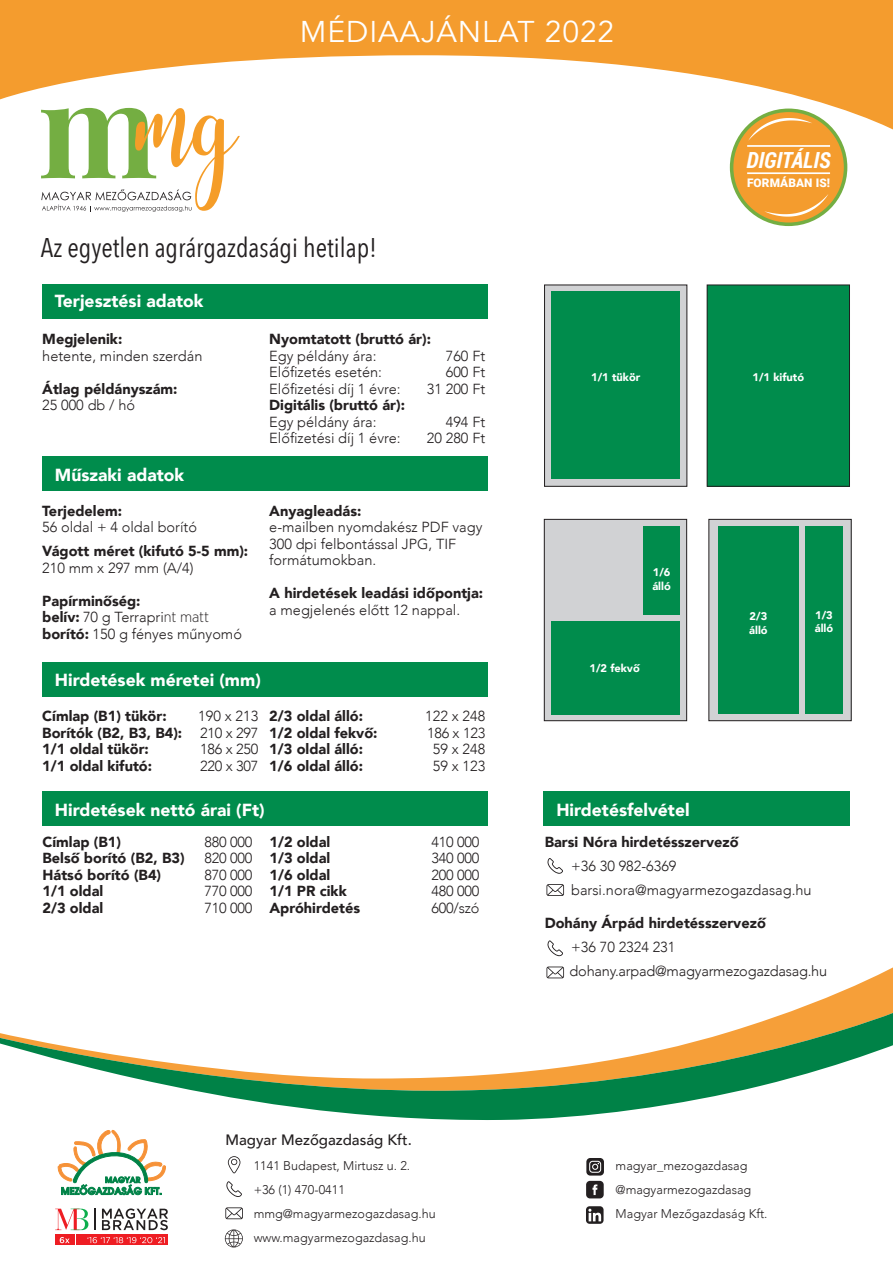
<style>
.page{position:relative;width:893px;height:1263px;background:#fff}
.page>*{position:absolute;margin:0;border:0;box-sizing:border-box;transform-origin:0 0}
.t1{font:30px "Avenir";letter-spacing:.03em;color:#fff}
.t2{font:27px "Avenir Next Condensed";color:#231f20}
.t3{font:italic 700 22.2px "Roboto Condensed";color:#fff}
.t4{font:900 17.4px "Avenir";color:#fff}
.t5{font:500 15px "Avenir";color:#231f20}
.t6{font:300 14.55px/16.5px "Avenir";color:#231f20}
.t7{font:900 14.55px/16.5px "Avenir";color:#231f20;text-align:justify}
.t8{font:300 12.6px/24px "Avenir";color:#231f20}
.t9{font:900 11.85px "Roboto";letter-spacing:.01em;color:#fff}
.t10{font:900 11.1px/13.5px "Avenir";color:#fff}
.s1{font-weight:900}
.s2{font-family:"Gotham Narrow"}
.s3{font-weight:300}
</style>
<div class="page">
<svg style="left:0;top:0;width:893px;height:141px;fill:#f49c2e"></svg>
<svg style="left:547px;top:956px;width:346px;height:49px"></svg>
<svg style="left:0;top:1005px;width:893px;height:115px"></svg>
<svg style="left:41px;top:108px;width:199px;height:104px"></svg>
<div style="left:43px;top:457px;width:445px;height:34px;background:#008c4c"></div>
<div style="left:43px;top:662px;width:445px;height:34px;background:#008c4c"></div>
<div style="left:43px;top:792px;width:445px;height:34px;background:#008c4c"></div>
<div style="left:43px;top:285px;width:445px;height:34px;background:#008c4c"></div>
<div style="left:544px;top:792px;width:306px;height:34px;background:#008c4c"></div>
<div style="left:544px;top:519px;width:143px;height:202px;background:#d1d2d4"></div>
<div style="left:544px;top:519px;width:143px;height:202px;border:1px solid #231f20"></div>
<div style="left:551px;top:621px;width:129px;height:94px;background:#008c4c"></div>
<div style="left:709px;top:519px;width:142px;height:202px;background:#d1d2d4"></div>
<div style="left:709px;top:519px;width:142px;height:202px;border:1px solid #231f20"></div>
<div style="left:805px;top:526px;width:38px;height:187px;background:#008c4c"></div>
<div style="left:718px;top:526px;width:81px;height:188px;background:#008c4c"></div>
<div style="left:544px;top:285px;width:143px;height:201px;background:#d1d2d4"></div>
<div style="left:551px;top:292px;width:129px;height:187px;background:#008c4c"></div>
<div style="left:707px;top:285px;width:142px;height:201px;background:#008c4c"></div>
<div style="left:707px;top:285px;width:143px;height:201px;border:1px solid #231f20"></div>
<svg style="left:547px;top:858px;width:16px;height:16px"></svg>
<svg style="left:547px;top:940px;width:16px;height:16px"></svg>
<svg style="left:546px;top:884px;width:18px;height:12px"></svg>
<svg style="left:546px;top:966px;width:18px;height:12px"></svg>
<div style="left:730px;top:109px;width:117px;height:117px;background:#74ae42;border-radius:50%"></div>
<div style="left:733px;top:112px;width:111px;height:110px;background:#f49c2e;border-radius:50%"></div>
<hr style="left:747px;top:145px;width:83px;height:2px;background:#fff">
<hr style="left:747px;top:172px;width:83px;height:2px;background:#fff">
<svg style="left:748px;top:118px;width:64px;height:23px"></svg>
<svg style="left:765px;top:194px;width:63px;height:23px"></svg>
<div style="left:643px;top:526px;width:37px;height:89px;background:#008c4c"></div>
<svg style="left:228px;top:1156px;width:12px;height:17px"></svg>
<svg style="left:586px;top:1158px;width:18px;height:17px"></svg>
<svg style="left:589px;top:1161px;width:12px;height:12px"></svg>
<svg style="left:226px;top:1181px;width:16px;height:16px"></svg>
<div style="left:586px;top:1181px;width:18px;height:17px;background:#231f20;border-radius:4px"></div>
<svg style="left:592px;top:1184px;width:5px;height:11px"></svg>
<svg style="left:225px;top:1207px;width:18px;height:12px"></svg>
<svg style="left:586px;top:1206px;width:18px;height:18px"></svg>
<svg style="left:588px;top:1209px;width:13px;height:12px"></svg>
<svg style="left:225px;top:1229px;width:18px;height:18px"></svg>
<svg style="left:58px;top:1130px;width:108px;height:65px"></svg>
<svg style="left:76px;top:1243px;width:92px;height:2px"></svg>
<svg style="left:55px;top:1243px;width:19px;height:2px"></svg>
<svg style="left:55px;top:1208px;width:113px;height:35px"></svg>
<h1 class="t1" style="left:300px;top:14px;width:316px">MÉDIAAJÁNLAT 2022</h1>
<h2 class="t2" style="left:41px;top:225px;width:338px">Az egyetlen agrárgazdasági hetilap!</h2>
<p class="t4" style="left:55px;top:286px;width:150px">Terjesztési adatok</p>
<h3 class="t3" style="left:746px;top:144px;width:85px">DIGITÁLIS</h3>
<p class="t9" style="left:747px;top:175px;width:85px">FORMÁBAN IS!</p>
<p class="t7" style="left:42px;top:330px;width:82px">Megjelenik:</p>
<p class="t6" style="left:42px;top:347px;width:162px">hetente, minden szerdán</p>
<p class="t7" style="left:42px;top:380px;width:137px">Átlag példányszám:</p>
<p class="t6" style="left:42px;top:397px;width:94px">25 000 db / hó</p>
<p class="t4" style="left:55px;top:460px;width:131px">Műszaki adatok</p>
<p class="t7" style="left:42px;top:502px;width:81px">Terjedelem:</p>
<p class="t6" style="left:42px;top:519px;width:156px">56 oldal + 4 oldal borító</p>
<p class="t7" style="left:42px;top:543px;width:208px">Vágott méret (kifutó 5-5 mm):</p>
<p class="t6" style="left:42px;top:560px;width:153px">210 mm x 297 mm (A/4)</p>
<p class="t6" style="left:42px;top:593px;width:201px"><span class="s1">Papírminőség:<br>belív:</span> 70 g Terrapri<span class="s2">nt matt </span><span class="s1">borító:</span> 150 g fényes műnyomó</p>
<p class="t7" style="left:269px;top:330px;width:163px">Nyomtatott (bruttó ár):</p>
<p class="t6" style="left:269px;top:347px;width:109px">Egy példány ára:</p>
<p class="t6" style="left:446px;top:347px;width:41px">760 Ft</p>
<p class="t6" style="left:269px;top:364px;width:114px">Előfizetés esetén:</p>
<p class="t6" style="left:446px;top:364px;width:41px">600 Ft</p>
<p class="t6" style="left:269px;top:380px;width:133px">Előfizetési díj 1 évre:</p>
<p class="t6" style="left:427px;top:380px;width:60px">31 200 Ft</p>
<p class="t7" style="left:269px;top:396px;width:137px">Digitális (bruttó ár):</p>
<p class="t6" style="left:269px;top:413px;width:109px">Egy példány ára:</p>
<p class="t6" style="left:446px;top:413px;width:41px">494 Ft</p>
<p class="t6" style="left:269px;top:430px;width:133px">Előfizetési díj 1 évre:</p>
<p class="t6" style="left:427px;top:430px;width:60px">20 280 Ft</p>
<p class="t7" style="left:269px;top:502px;width:94px">Anyagleadás:</p>
<p class="t6" style="left:269px;top:519px;width:215px">e-mailben nyomdakész PDF vagy<br>300 dpi felbontással JPG, TIF formátumokban.</p>
<p class="t7" style="left:269px;top:585px;width:215px">A hirdetések leadási időpontja:</p>
<p class="t6" style="left:269px;top:602px;width:192px">a megjelenés előtt 12 nappal.</p>
<p class="t4" style="left:55px;top:665px;width:207px">Hirdetések méretei (mm)</p>
<p class="t7" style="left:42px;top:708px;width:126px">Címlap (B1) tükör:</p>
<p class="t7" style="left:42px;top:708px;width:218px;text-indent:156px"><span class="s3">190 x 213<br></span>Borítók (B2, B3, B4): <span class="s3">210 x 297<br></span>1/1 oldal tükör:</p>
<p class="t6" style="left:200px;top:741px;width:60px">186 x 250</p>
<p class="t7" style="left:42px;top:757px;width:111px">1/1 oldal kifutó:</p>
<p class="t6" style="left:200px;top:757px;width:60px">220 x 307</p>
<p class="t7" style="left:269px;top:708px;width:95px">2/3 oldal álló:</p>
<p class="t6" style="left:425px;top:708px;width:61px">122 x 248</p>
<p class="t7" style="left:269px;top:724px;width:110px">1/2 oldal fekvő:</p>
<p class="t6" style="left:427px;top:724px;width:60px">186 x 123</p>
<p class="t7" style="left:269px;top:741px;width:95px">1/3 oldal álló:</p>
<p class="t6" style="left:433px;top:741px;width:54px">59 x 248</p>
<p class="t7" style="left:269px;top:757px;width:95px">1/6 oldal álló:</p>
<p class="t6" style="left:433px;top:757px;width:54px">59 x 123</p>
<p class="t10" style="left:591px;top:370px;width:51px">1/1 tükör</p>
<p class="t10" style="left:752px;top:370px;width:53px">1/1 kifutó</p>
<p class="t10" style="left:652px;top:565px;width:20px">1/6 álló</p>
<p class="t10" style="left:589px;top:661px;width:52px">1/2 fekvő</p>
<p class="t10" style="left:749px;top:609px;width:20px">2/3 álló</p>
<p class="t10" style="left:815px;top:608px;width:20px">1/3 álló</p>
<p class="t4" style="left:55px;top:795px;width:211px">Hirdetések nettó árai (Ft)</p>
<p class="t4" style="left:556px;top:795px;width:135px">Hirdetésfelvétel</p>
<p class="t7" style="left:42px;top:833px;width:80px">Címlap (B1)</p>
<p class="t6" style="left:204px;top:833px;width:49px">880 000</p>
<p class="t7" style="left:42px;top:849px;width:144px">Belső borító (B2, B3)</p>
<p class="t6" style="left:204px;top:850px;width:49px">820 000</p>
<p class="t7" style="left:42px;top:866px;width:120px">Hátsó borító (B4)</p>
<p class="t6" style="left:204px;top:866px;width:49px">870 000</p>
<p class="t7" style="left:42px;top:882px;width:62px">1/1 oldal</p>
<p class="t6" style="left:204px;top:883px;width:49px">770 000</p>
<p class="t7" style="left:42px;top:899px;width:62px">2/3 oldal</p>
<p class="t6" style="left:204px;top:899px;width:49px">710 000</p>
<p class="t7" style="left:269px;top:833px;width:62px">1/2 oldal</p>
<p class="t6" style="left:431px;top:833px;width:49px">410 000</p>
<p class="t7" style="left:269px;top:849px;width:62px">1/3 oldal</p>
<p class="t6" style="left:431px;top:850px;width:49px">340 000</p>
<p class="t7" style="left:269px;top:866px;width:62px">1/6 oldal</p>
<p class="t6" style="left:431px;top:866px;width:49px">200 000</p>
<p class="t7" style="left:269px;top:882px;width:79px">1/1 PR cikk</p>
<p class="t6" style="left:431px;top:883px;width:49px">480 000</p>
<p class="t7" style="left:269px;top:899px;width:92px">Apróhirdetés</p>
<p class="t6" style="left:431px;top:899px;width:49px">600/szó</p>
<p class="t5" style="left:226px;top:1126px;width:188px">Magyar Mezőgazdaság Kft.</p>
<p class="t7" style="left:545px;top:833px;width:195px">Barsi Nóra hirdetésszervező</p>
<p class="t6" style="left:571px;top:854px;width:242px;line-height:24px">+36 30 982-6369 barsi.nora@magyarmezogazdasag.hu</p>
<p class="t7" style="left:545px;top:914px;width:223px">Dohány Árpád hirdetésszervező</p>
<p class="t6" style="left:570px;top:935px;width:259px;line-height:24px">+36 70 2324 231 dohany.arpad@magyarmezogazdasag.hu</p>
<p class="t8" style="left:254px;top:1154px;width:184px">1141 Budapest, Mirtusz u. 2.<br>+36 (1) 470-0411 mmg@magyarmezogazdasag.hu www.magyarmezogazdasag.hu</p>
<p class="t8" style="left:616px;top:1154px;width:153px">magyar_mezogazdasag @magyarmezogazdasag<br>Magyar Mezőgazdaság Kft.</p>
</div>
